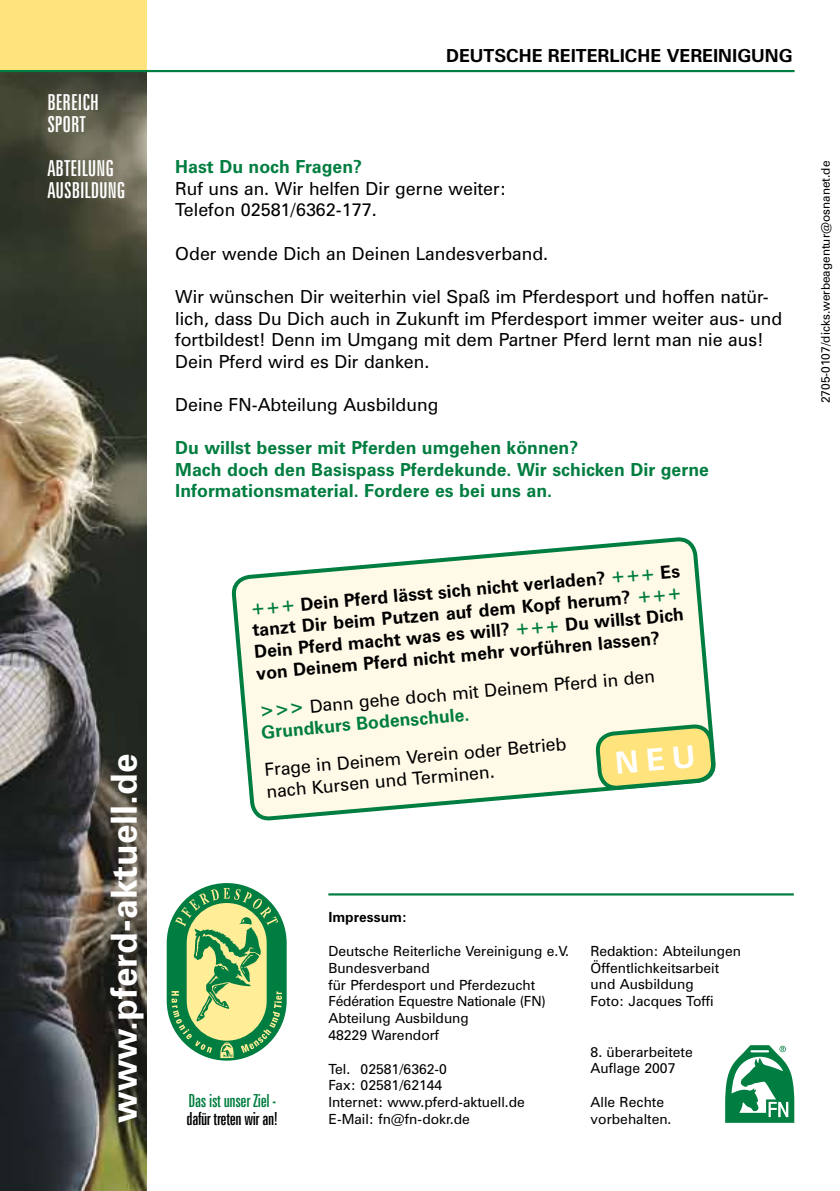
<style>
.page{position:relative;width:840px;height:1191px;background:#fff}
.page>*{position:absolute;margin:0;border:0;box-sizing:border-box;transform-origin:0 0}
.t1{font:700 36px "Zurich BT";color:#fff}
.t2{font:extra-condensed 22px/22px "Zurich BT";color:#fff}
.t3{font:18px/21.6px "Zurich BT";color:#000}
.t4{font:700 18px/21.6px "Zurich BT";color:#000}
.t5{font:700 18px/21.6px "Zurich BT";color:#007d40}
.t6{font:extra-condensed 18px "Zurich BT";letter-spacing:-.02em;color:#000}
.t7{font:extra-condensed 18px "Zurich BT";letter-spacing:-.02em;color:#007d40}
.t8{font:14px/16.8px "Zurich BT";color:#000}
.t9{font:700 14px "Zurich BT";color:#000}
.t10{font:12px "Zurich BT";color:#000}
.s1{color:#007d40}
.s2{font-weight:700;color:#007d40}
</style>
<div class="page">
<svg style="left:725px;top:1045px;width:68px;height:77px"></svg>
<img style="left:0;top:72px;width:146px;height:1119px">
<div style="left:0;top:0;width:146px;height:71px;background:#ffe37d"></div>
<hr style="left:0;top:70px;width:794px;height:2px;background:#007d40">
<hr style="left:328px;top:893px;width:465px;height:2px;background:#007d40">
<div style="left:164px;top:879px;width:125px;height:184px;border:2px solid #fff;border-radius:62px"></div>
<div style="left:167px;top:883px;width:119px;height:177px;background:#007d40;border-radius:60px"></div>
<svg style="left:171px;top:888px;width:111px;height:170px"></svg>
<svg style="left:232px;top:537px;width:482px;height:357px"></svg>
<svg style="left:595px;top:725px;width:119px;height:64px;background:#d2d481"></svg>
<p class="t2" style="left:47px;top:91px;width:53px">Bereich<br>Sport</p>
<p class="t2" style="left:47px;top:157px;width:79px">Abteilung<br>Ausbildung</p>
<h1 class="t1" style="left:102px;top:1123px;width:371px;rotate:-90deg">www.pferd-aktuell.de</h1>
<p class="t4" style="left:446px;top:44px;width:348px">Deutsche Reiterliche Vereinigung</p>
<p class="t5" style="left:175px;top:156px;width:188px">Hast Du noch Fragen?</p>
<p class="t3" style="left:175px;top:177px;width:332px">Ruf uns an. Wir helfen Dir gerne weiter:<br>Telefon 02581/6362-177.</p>
<p class="t3" style="left:175px;top:242px;width:374px">Oder wende Dich an Deinen Landesverband.</p>
<p class="t3" style="left:175px;top:285px;width:608px">Wir wünschen Dir weiterhin viel Spaß im Pferdesport und hoffen natür&shy;lich, dass Du Dich auch in Zukunft im Pferdesport immer weiter aus- und fortbildest! Denn im Umgang mit dem Partner Pferd lernt man nie aus!<br>Dein Pferd wird es Dir danken.</p>
<p class="t3" style="left:175px;top:393px;width:264px">Deine FN-Abteilung Ausbildung</p>
<p class="t5" style="left:175px;top:437px;width:535px">Du willst besser mit Pferden umgehen können?<br>Mach doch den Basispass Pferdekunde. Wir schicken Dir gerne<br>Informationsmaterial. Fordere es bei uns an.</p>
<p class="t4" style="left:249px;top:597px;width:435px;rotate:-5deg"><span class="s1">+++</span> Dein Pferd lässt sich nicht verladen? <span class="s1">+++</span> Es tanzt Dir beim Putzen auf dem Kopf herum? <span class="s1">+++ </span>Dein Pferd macht was es will? <span class="s1">+++</span> Du willst Dich von Deinem Pferd nicht mehr vorführen lassen?</p>
<p class="t3" style="left:258px;top:699px;width:398px;rotate:-5deg"><span class="s2">&gt;&gt;&gt;</span> Dann gehe doch mit Deinem Pferd in den<br><span class="s2">Grundkurs Bodenschule.</span></p>
<p class="t3" style="left:263px;top:758px;width:304px;rotate:-5deg">Frage in Deinem Verein oder Betrieb nach Kursen und Terminen.</p>
<p class="t10" style="left:817px;top:403px;width:244px;rotate:-90deg">2705-0107/dicks.werbeagentur@osnanet.de</p>
<p class="t7" style="left:188px;top:1090px;width:89px">Das ist unser Ziel -</p>
<p class="t6" style="left:186px;top:1108px;width:93px">dafür treten wir an!</p>
<p class="t9" style="left:328px;top:909px;width:80px">Impressum:</p>
<p class="t8" style="left:328px;top:942px;width:242px">Deutsche Reiterliche Vereinigung e.V.<br>Bundesverband<br>für Pferdesport und Pferdezucht<br>Fédération Equestre Nationale (FN)<br>Abteilung Ausbildung<br>48229 Warendorf</p>
<p class="t8" style="left:328px;top:1060px;width:198px">Tel. 02581/6362-0<br>Fax: 02581/62144<br>Internet: www.pferd-aktuell.de<br>E-Mail: fn@fn-dokr.de</p>
<p class="t8" style="left:590px;top:942px;width:152px">Redaktion: Abteilungen<br>Öffentlichkeitsarbeit und Ausbildung<br>Foto: Jacques Toffi</p>
<p class="t8" style="left:590px;top:1043px;width:104px">8. überarbeitete<br>Auflage 2007</p>
<p class="t8" style="left:590px;top:1093px;width:82px">Alle Rechte vorbehalten.</p>
</div>
